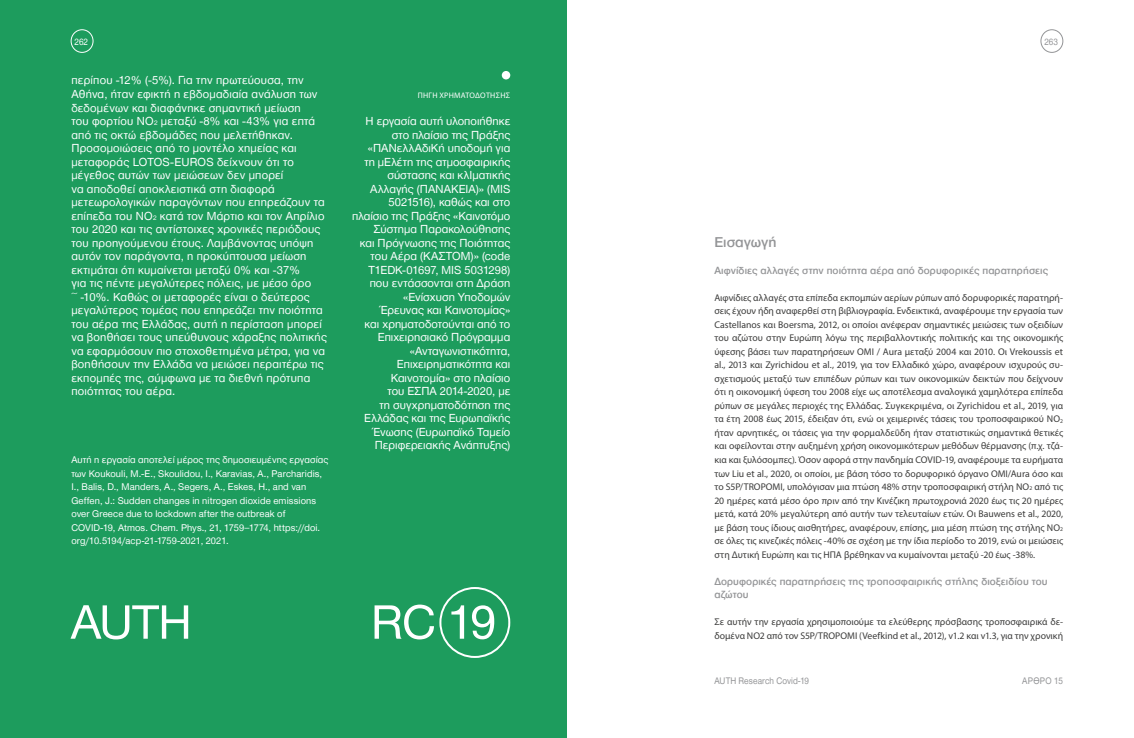
<style>
.page{position:relative;width:1134px;height:738px;background:#fff}
.page>*{position:absolute;margin:0;border:0;box-sizing:border-box;transform-origin:0 0}
.t1{font:50px "Helvetica Neue Greek";letter-spacing:-.02em;color:#fff}
.t2{font:500 15px "Helvetica Neue Greek";color:#939496}
.t3{font:12px/13.5px "Helvetica Neue Greek";letter-spacing:.015em;color:#fff}
.t4{font:500 10.8px/13.5px "Helvetica Neue Greek";letter-spacing:.01em;color:#939496}
.t5{font:10px/13.5px "Helvetica Neue Greek";letter-spacing:.01em;color:#fff}
.t6{font:9.8px/13.5px "Myriad Pro";color:#3c3c3b;text-align:justify}
.t7{font:9.8px "Helvetica Neue Greek";letter-spacing:.015em;color:#939496;scale:.9 1}
.t8{font:9.8px "Helvetica Neue Greek";color:#fff;scale:.9 1}
.t9{font:8px "Myriad Pro";letter-spacing:.025em;color:#fff}
.s1{font-size:7px}
.s2{font-size:5.7px}
</style>
<div class="page">
<div style="left:0;top:0;width:567px;height:737px;background:#1d9c5d"></div>
<div style="left:1041px;top:29px;width:22px;height:24px;border:1px solid #939496;border-radius:50%"></div>
<div style="left:439px;top:586px;width:71px;height:71px;border:2px solid #fff;border-radius:50%"></div>
<div style="left:71px;top:29px;width:22px;height:24px;border:1px solid #fff;border-radius:50%"></div>
<div style="left:502px;top:71px;width:8px;height:8px;background:#fff;border-radius:50%"></div>
<p class="t8" style="left:75px;top:36px;width:17px">262</p>
<p class="t3" style="left:71px;top:74px;width:257px">περίπου -12% (-5%). Για την πρωτεύουσα, την Αθήνα, ήταν εφικτή η εβδομαδιαία ανάλυση των δεδομένων και διαφάνηκε σημαντική μείωση<br>του φορτίου NO<span class="s1">2</span> μεταξύ -8% και -43% για επτά από τις οκτώ εβδομάδες που μελετήθηκαν.<br>Προσομοιώσεις από το μοντέλο χημείας και μεταφοράς LOTOS-EUROS δείχνουν ότι το μέγεθος αυτών των μειώσεων δεν μπορεί<br>να αποδοθεί αποκλειστικά στη διαφορά μετεωρολογικών παραγόντων που επηρεάζουν τα επίπεδα του NO<span class="s1">2</span> κατά τον Μάρτιο και τον Απρίλιο του 2020 και τις αντίστοιχες χρονικές περιόδους του προηγούμενου έτους. Λαμβάνοντας υπόψη αυτόν τον παράγοντα, η προκύπτουσα μείωση εκτιμάται ότι κυμαίνεται μεταξύ 0% και -37%<br>για τις πέντε μεγαλύτερες πόλεις, με μέσο όρο<br>~ -10%. Καθώς οι μεταφορές είναι ο δεύτερος μεγαλύτερος τομέας που επηρεάζει την ποιότητα του αέρα της Ελλάδας, αυτή η περίσταση μπορεί να βοηθήσει τους υπεύθυνους χάραξης πολιτικής να εφαρμόσουν πιο στοχοθετημένα μέτρα, για να βοηθήσουν την Ελλάδα να μειώσει περαιτέρω τις εκπομπές της, σύμφωνα με τα διεθνή πρότυπα ποιότητας του αέρα.</p>
<p class="t5" style="left:71px;top:452px;width:259px">Αυτή η εργασία αποτελεί μέρος της δημοσιευμένης εργασίας των Koukouli, M.-E., Skoulidou, I., Karavias, A., Parcharidis, I., Balis, D., Manders, A., Segers, A., Eskes, H., and van Geffen, J.: Sudden changes in nitrogen dioxide emissions over Greece due to lockdown after the outbreak of COVID-19, Atmos. Chem. Phys., 21, 1759–1774, https://doi. org/10.5194/acp-21-1759-2021, 2021.</p>
<p class="t9" style="left:418px;top:90px;width:94px">ΠΗΓΉ ΧΡΗΜΑΤΟΔΌΤΗΣΗΣ</p>
<p class="t3" style="left:352px;top:114px;width:160px;text-align:right">H εργασία αυτή υλοποιήθηκε στο πλαίσιο της Πράξης «ΠΑΝελλΑδιΚή υποδομή για<br>τη μΕλέτη της ατμοσφαιρικής σύστασης και κλΙματικής<br>Αλλαγής (ΠΑΝΑΚΕΙΑ)» (MIS<br>5021516), καθώς και στο πλαίσιο της Πράξης «Καινοτόμο<br>Σύστημα Παρακολούθησης<br>και Πρόγνωσης της Ποιότητας του Αέρα (ΚΑΣΤΟΜ)» (code<br>T1EDK-01697, MIS 5031298) που εντάσσονται στη Δράση «Ενίσχυση Υποδομών<br>Έρευνας και Καινοτομίας»<br>και χρηματοδοτούνται από το<br>Επιχειρησιακό Πρόγραμμα «Ανταγωνιστικότητα,<br>Επιχειρηματικότητα και<br>Καινοτομία» στο πλαίσιο<br>του ΕΣΠΑ 2014-2020, με<br>τη συγχρηματοδότηση της<br>Ελλάδας και της Ευρωπαϊκής<br>Ένωσης (Ευρωπαϊκό Ταμείο<br>Περιφερειακής Ανάπτυξης)</p>
<h1 class="t1" style="left:71px;top:595px;width:123px">AUTH</h1>
<h1 class="t1" style="left:371px;top:595px;width:127px">RC 19</h1>
<p class="t7" style="left:1044px;top:36px;width:17px">263</p>
<h2 class="t2" style="left:714px;top:233px;width:64px">Εισαγωγή</h2>
<p class="t4" style="left:714px;top:263px;width:335px">Αιφνίδιες αλλαγές στην ποιότητα αέρα από δορυφορικές παρατηρήσεις</p>
<p class="t6" style="left:714px;top:290px;width:350px">Αιφνίδιες αλλαγές στα επίπεδα εκπομπών αερίων ρύπων από δορυφορικές παρατηρή&shy;σεις έχουν ήδη αναφερθεί στη βιβλιογραφία. Ενδεικτικά, αναφέρουμε την εργασία των Castellanos και Boersma, 2012, οι οποίοι ανέφεραν σημαντικές μειώσεις των οξειδίων του αζώτου στην Ευρώπη λόγω της περιβαλλοντικής πολιτικής και της οικονομικής ύφεσης βάσει των παρατηρήσεων OMI / Aura μεταξύ 2004 και 2010. Οι Vrekoussis et al., 2013 και Zyrichidou et al., 2019, για τον Ελλαδικό χώρο, αναφέρουν ισχυρούς συ&shy;σχετισμούς μεταξύ των επιπέδων ρύπων και των οικονομικών δεικτών που δείχνουν ότι η οικονομική ύφεση του 2008 είχε ως αποτέλεσμα αναλογικά χαμηλότερα επίπεδα ρύπων σε μεγάλες περιοχές της Ελλάδας. Συγκεκριμένα, οι Zyrichidou et al., 2019, για τα έτη 2008 έως 2015, έδειξαν ότι, ενώ οι χειμερινές τάσεις του τροποσφαιρικού NO<span class="s2">2 </span>ήταν αρνητικές, οι τάσεις για την φορμαλδεΰδη ήταν στατιστικώς σημαντικά θετικές και οφείλονται στην αυξημένη χρήση οικονομικότερων μεθόδων θέρμανσης (π.χ. τζά&shy;κια και ξυλόσομπες). Όσον αφορά στην πανδημία COVID-19, αναφέρουμε τα ευρήματα των Liu et al., 2020, οι οποίοι, με βάση τόσο το δορυφορικό όργανο OMI/Aura όσο και το S5P/TROPOMI, υπολόγισαν μια πτώση 48% στην τροποσφαιρική στήλη NO<span class="s2">2</span> από τις 20 ημέρες κατά μέσο όρο πριν από την Κινέζικη πρωτοχρονιά 2020 έως τις 20 ημέρες μετά, κατά 20% μεγαλύτερη από αυτήν των τελευταίων ετών. Οι Bauwens et al., 2020, με βάση τους ίδιους αισθητήρες, αναφέρουν, επίσης, μια μέση πτώση της στήλης NO<span class="s2">2 </span>σε όλες τις κινεζικές πόλεις ‐40% σε σχέση με την ίδια περίοδο το 2019, ενώ οι μειώσεις στη Δυτική Ευρώπη και τις ΗΠΑ βρέθηκαν να κυμαίνονται μεταξύ ‐20 έως ‐38%.</p>
<p class="t4" style="left:714px;top:574px;width:335px">Δορυφορικές παρατηρήσεις της τροποσφαιρικής στήλης διοξειδίου του αζώτου</p>
<p class="t6" style="left:714px;top:614px;width:350px">Σε αυτήν την εργασία χρησιμοποιούμε τα ελεύθερης πρόσβασης τροποσφαιρικά δε&shy;δομένα NO2 από τον S5P/TROPOMI (Veefkind et al., 2012), v1.2 και v1.3, για την χρονική</p>
<p class="t7" style="left:714px;top:675px;width:107px">AUTH Research Covid-19</p>
<p class="t7" style="left:1022px;top:675px;width:47px">ΆΡΘΡΟ 15</p>
</div>
